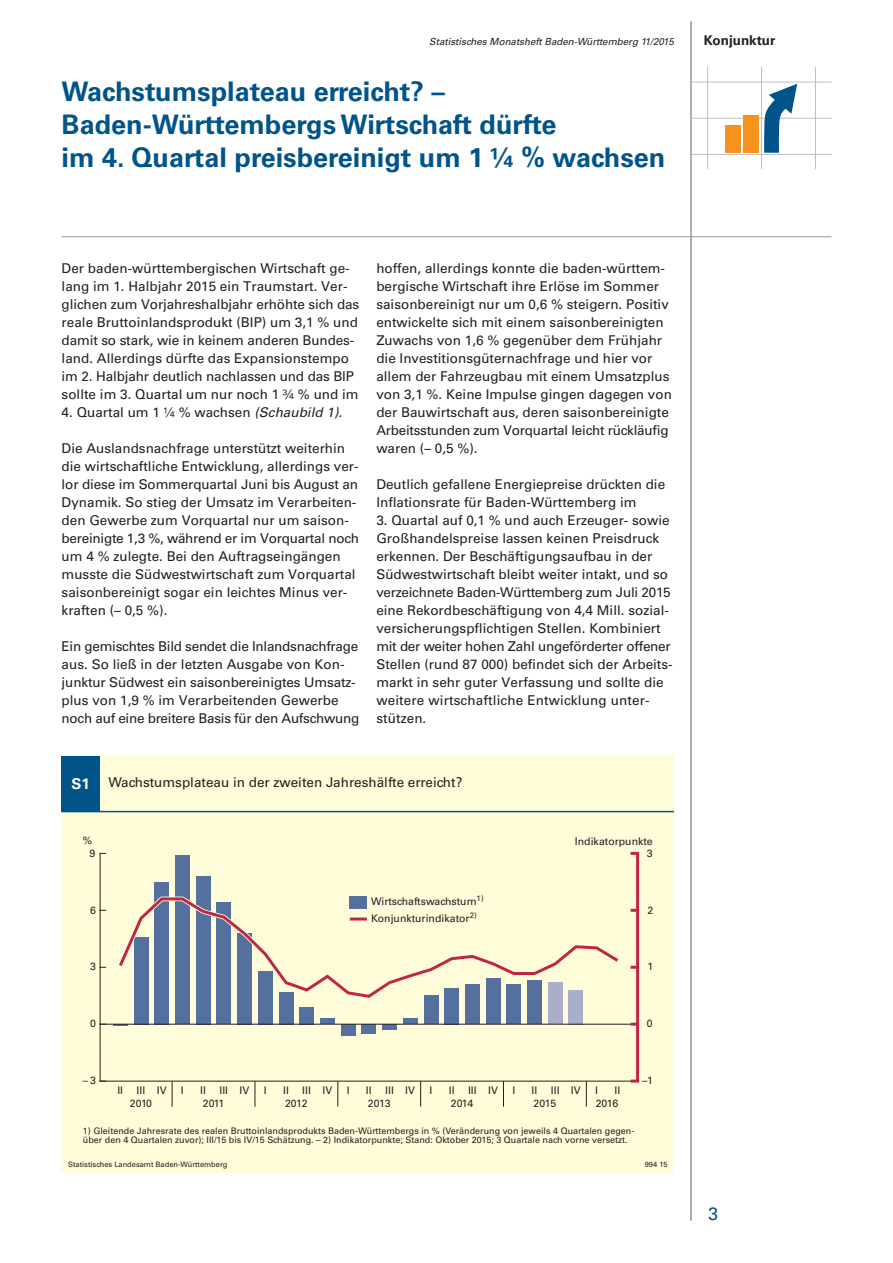
<style>
.page{position:relative;width:893px;height:1263px;background:#fff}
.page>*{position:absolute;margin:0;border:0;box-sizing:border-box;transform-origin:0 0}
.t1{font:700 27px/33px "Univers";color:#01548a}
.t2{font:18px "Univers";color:#01548a}
.t3{font:13.5px/18px "Univers";color:#231f20}
.t4{font:700 13.5px "Univers";color:#231f20}
.t5{font:10.5px/12.6px "Univers";color:#231f20}
.t6{font:italic 9.75px "Univers";color:#231f20}
.t7{font:9px/9px "Univers";color:#231f20}
.t8{font:7.5px "Univers";color:#231f20}
.s1{font-style:italic}
.s2{font-weight:700;font-size:15px;color:#fff}
</style>
<div class="page">
<hr style="left:62px;top:236px;width:769px;height:1px;background:#939598">
<hr style="left:691px;top:21px;width:1px;height:1199px;background:#939598">
<hr style="left:691px;top:82px;width:141px;height:1px;background:#bcbdc0">
<hr style="left:691px;top:118px;width:141px;height:1px;background:#bcbdc0">
<hr style="left:691px;top:154px;width:141px;height:1px;background:#bcbdc0">
<hr style="left:707px;top:67px;width:1px;height:102px;background:#bcbdc0">
<hr style="left:761px;top:67px;width:1px;height:102px;background:#bcbdc0">
<hr style="left:815px;top:67px;width:1px;height:102px;background:#bcbdc0">
<div style="left:726px;top:126px;width:15px;height:27px;background:#f7931d"></div>
<div style="left:743px;top:115px;width:15px;height:38px;background:#f7931d"></div>
<svg style="left:764px;top:84px;width:33px;height:69px"></svg>
<div style="left:62px;top:756px;width:612px;height:417px;background:#fffcda"></div>
<div style="left:62px;top:756px;width:38px;height:55px;background:#01548a"></div>
<hr style="left:100px;top:1081px;width:538px;height:1px;background:#231f20">
<hr style="left:100px;top:853px;width:1px;height:228px;background:#231f20">
<hr style="left:636px;top:853px;width:3px;height:228px;background:#bf2645">
<svg style="left:632px;top:1079px;width:6px;height:3px"></svg>
<svg style="left:632px;top:966px;width:4px;height:3px"></svg>
<svg style="left:632px;top:909px;width:4px;height:3px"></svg>
<svg style="left:632px;top:852px;width:6px;height:3px"></svg>
<svg style="left:113px;top:1025px;width:15px;height:1px"></svg>
<div style="left:134px;top:937px;width:14px;height:87px;background:#54709f"></div>
<div style="left:154px;top:882px;width:15px;height:142px;background:#54709f"></div>
<div style="left:175px;top:855px;width:15px;height:169px;background:#54709f"></div>
<div style="left:196px;top:876px;width:15px;height:148px;background:#54709f"></div>
<div style="left:216px;top:903px;width:15px;height:121px;background:#54709f"></div>
<div style="left:237px;top:933px;width:15px;height:91px;background:#54709f"></div>
<div style="left:258px;top:971px;width:15px;height:53px;background:#54709f"></div>
<div style="left:279px;top:992px;width:14px;height:32px;background:#54709f"></div>
<div style="left:299px;top:1007px;width:15px;height:17px;background:#54709f"></div>
<div style="left:320px;top:1018px;width:15px;height:6px;background:#54709f"></div>
<div style="left:341px;top:1024px;width:15px;height:11px;background:#54709f"></div>
<div style="left:361px;top:1024px;width:15px;height:10px;background:#54709f"></div>
<div style="left:382px;top:1024px;width:15px;height:6px;background:#54709f"></div>
<div style="left:403px;top:1018px;width:15px;height:6px;background:#54709f"></div>
<div style="left:424px;top:996px;width:14px;height:28px;background:#54709f"></div>
<div style="left:444px;top:988px;width:15px;height:36px;background:#54709f"></div>
<div style="left:465px;top:984px;width:15px;height:40px;background:#54709f"></div>
<div style="left:486px;top:979px;width:15px;height:45px;background:#54709f"></div>
<div style="left:506px;top:984px;width:15px;height:40px;background:#54709f"></div>
<div style="left:527px;top:980px;width:15px;height:44px;background:#54709f"></div>
<div style="left:548px;top:982px;width:15px;height:42px;background:#a7afcb"></div>
<div style="left:568px;top:990px;width:15px;height:34px;background:#a7afcb"></div>
<svg style="left:119px;top:896px;width:499px;height:103px"></svg>
<hr style="left:100px;top:1024px;width:538px;height:1px;background:#231f20">
<svg style="left:632px;top:1023px;width:6px;height:3px"></svg>
<hr style="left:62px;top:811px;width:612px;height:1px;background:#01548a">
<svg style="left:255px;top:1081px;width:1px;height:25px"></svg>
<svg style="left:337px;top:1081px;width:1px;height:25px"></svg>
<svg style="left:420px;top:1081px;width:1px;height:25px"></svg>
<svg style="left:503px;top:1082px;width:1px;height:24px"></svg>
<svg style="left:586px;top:1081px;width:1px;height:25px"></svg>
<svg style="left:172px;top:1081px;width:1px;height:25px"></svg>
<div style="left:350px;top:896px;width:17px;height:12px;background:#54709f"></div>
<hr style="left:350px;top:917px;width:17px;height:3px;background:#bf2645">
<p class="t6" style="left:429px;top:35px;width:246px">Statistisches Monatsheft Baden-Württemberg 11/2015</p>
<p class="t4" style="left:704px;top:32px;width:73px">Konjunktur</p>
<h1 class="t1" style="left:62px;top:75px;width:605px">Wachstumsplateau erreicht? –<br>Baden-Württembergs Wirtschaft dürfte<br>im 4. Quartal preisbereinigt um 1 ¼ % wachsen</h1>
<p class="t3" style="left:62px;top:259px;width:299px">Der baden-württembergischen Wirtschaft ge&shy;lang im 1. Halbjahr 2015 ein Traumstart. Ver&shy;glichen zum Vorjahreshalbjahr erhöhte sich das reale Bruttoinlandsprodukt (BIP) um 3,1 % und damit so stark, wie in keinem anderen Bundes&shy;land. Allerdings dürfte das Expansionstempo im 2. Halbjahr deutlich nachlassen und das BIP sollte im 3. Quartal um nur noch 1 ¾ % und im</p>
<p class="t3" style="left:62px;top:403px;width:282px">4. Quartal um 1 ¼ % wachsen <span class="s1">(Schaubild 1).</span></p>
<p class="t3" style="left:62px;top:439px;width:299px">Die Auslandsnachfrage unterstützt weiterhin die wirtschaftliche Entwicklung, allerdings ver&shy;lor diese im Sommerquartal Juni bis August an Dynamik. So stieg der Umsatz im Verarbeiten&shy;den Gewerbe zum Vorquartal nur um saison&shy;bereinigte 1,3 %, während er im Vorquartal noch um 4 % zulegte. Bei den Auftragseingängen musste die Südwestwirtschaft zum Vorquartal saisonbereinigt sogar ein leichtes Minus ver&shy;kraften (– 0,5 %).</p>
<p class="t3" style="left:62px;top:637px;width:299px">Ein gemischtes Bild sendet die Inlandsnachfrage aus. So ließ in der letzten Ausgabe von Kon&shy;junktur Südwest ein saisonbereinigtes Umsatz&shy;plus von 1,9 % im Verarbeitenden Gewerbe noch auf eine breitere Basis für den Aufschwung</p>
<p class="t3" style="left:376px;top:259px;width:297px">hoffen, allerdings konnte die baden-württem&shy;bergische Wirtschaft ihre Erlöse im Sommer saisonbereinigt nur um 0,6 % steigern. Positiv entwickelte sich mit einem saisonbereinigten Zuwachs von 1,6 % gegenüber dem Frühjahr die Investitionsgüternachfrage und hier vor allem der Fahrzeugbau mit einem Umsatzplus von 3,1 %. Keine Impulse gingen dagegen von der Bauwirtschaft aus, deren saisonbereinigte Arbeitsstunden zum Vorquartal leicht rückläufig waren (– 0,5 %).</p>
<p class="t3" style="left:376px;top:475px;width:290px">Deutlich gefallene Energiepreise drückten die<br>Inflationsrate für Baden-Württemberg im</p>
<p class="t3" style="left:376px;top:511px;width:298px">3. Quartal auf 0,1 % und auch Erzeuger- sowie Großhandelspreise lassen keinen Preisdruck erkennen. Der Beschäftigungsaufbau in der Südwestwirtschaft bleibt weiter intakt, und so verzeichnete Baden-Württemberg zum Juli 2015 eine Rekordbeschäftigung von 4,4 Mill. sozial&shy;versicherungspflichtigen Stellen. Kombiniert mit der weiter hohen Zahl ungeförderter offener Stellen (rund 87 000) befindet sich der Arbeits&shy;markt in sehr guter Verfassung und sollte die weitere wirtschaftliche Entwicklung unter&shy;stützen.</p>
<p class="t3" style="left:72px;top:774px;width:392px"><span class="s2">S1</span> Wachstumsplateau in der zweiten Jahreshälfte erreicht?</p>
<p class="t5" style="left:90px;top:834px;width:7px;text-indent:-7px">%<br>9</p>
<p class="t5" style="left:90px;top:903px;width:7px">6</p>
<p class="t5" style="left:90px;top:960px;width:7px">3</p>
<p class="t5" style="left:90px;top:1017px;width:7px">0</p>
<p class="t5" style="left:371px;top:893px;width:114px;line-height:17px">Wirtschaftswachstum<sup>1)<br></sup>Konjunkturindikator<sup>2)</sup></p>
<p class="t5" style="left:575px;top:835px;width:79px;text-align:right">Indikatorpunkte<br>3</p>
<p class="t5" style="left:647px;top:903px;width:7px">2</p>
<p class="t5" style="left:647px;top:960px;width:7px">1</p>
<p class="t5" style="left:647px;top:1017px;width:7px">0</p>
<p class="t5" style="left:83px;top:1074px;width:14px">–3</p>
<p class="t5" style="left:117px;top:1084px;width:7px">II</p>
<p class="t5" style="left:137px;top:1084px;width:32px">III IV</p>
<p class="t5" style="left:181px;top:1084px;width:4px">I</p>
<p class="t5" style="left:200px;top:1084px;width:7px">II</p>
<p class="t5" style="left:219px;top:1084px;width:32px">III IV</p>
<p class="t5" style="left:264px;top:1084px;width:4px">I</p>
<p class="t5" style="left:283px;top:1084px;width:7px">II</p>
<p class="t5" style="left:302px;top:1084px;width:32px">III IV</p>
<p class="t5" style="left:347px;top:1084px;width:4px">I</p>
<p class="t5" style="left:366px;top:1084px;width:7px">II</p>
<p class="t5" style="left:385px;top:1084px;width:32px">III IV</p>
<p class="t5" style="left:429px;top:1084px;width:4px">I</p>
<p class="t5" style="left:449px;top:1084px;width:7px">II</p>
<p class="t5" style="left:468px;top:1084px;width:32px">III IV</p>
<p class="t5" style="left:512px;top:1084px;width:4px">I</p>
<p class="t5" style="left:532px;top:1084px;width:7px">II</p>
<p class="t5" style="left:551px;top:1084px;width:32px">III IV</p>
<p class="t5" style="left:595px;top:1084px;width:4px">I</p>
<p class="t5" style="left:614px;top:1084px;width:7px">II</p>
<p class="t5" style="left:130px;top:1096px;width:24px">2010</p>
<p class="t5" style="left:203px;top:1096px;width:23px">2011</p>
<p class="t5" style="left:285px;top:1096px;width:24px">2012</p>
<p class="t5" style="left:368px;top:1096px;width:24px">2013</p>
<p class="t5" style="left:451px;top:1096px;width:24px">2014</p>
<p class="t5" style="left:534px;top:1096px;width:24px">2015</p>
<p class="t5" style="left:596px;top:1096px;width:24px">2016</p>
<p class="t5" style="left:642px;top:1074px;width:13px">–1</p>
<p class="t7" style="left:83px;top:1127px;width:553px">1) Gleitende Jahresrate des realen Bruttoinlandsprodukts Baden-Württembergs in % (Veränderung von jeweils 4 Quartalen gegen&shy;über den 4 Quartalen zuvor); III/15 bis IV/15 Schätzung. – 2) Indikatorpunkte; Stand: Oktober 2015; 3 Quartale nach vorne versetzt.</p>
<p class="t8" style="left:68px;top:1160px;width:161px">Statistisches Landesamt Baden-Württemberg</p>
<p class="t8" style="left:645px;top:1159px;width:24px">994 15</p>
<h2 class="t2" style="left:708px;top:1203px;width:12px">3</h2>
</div>
